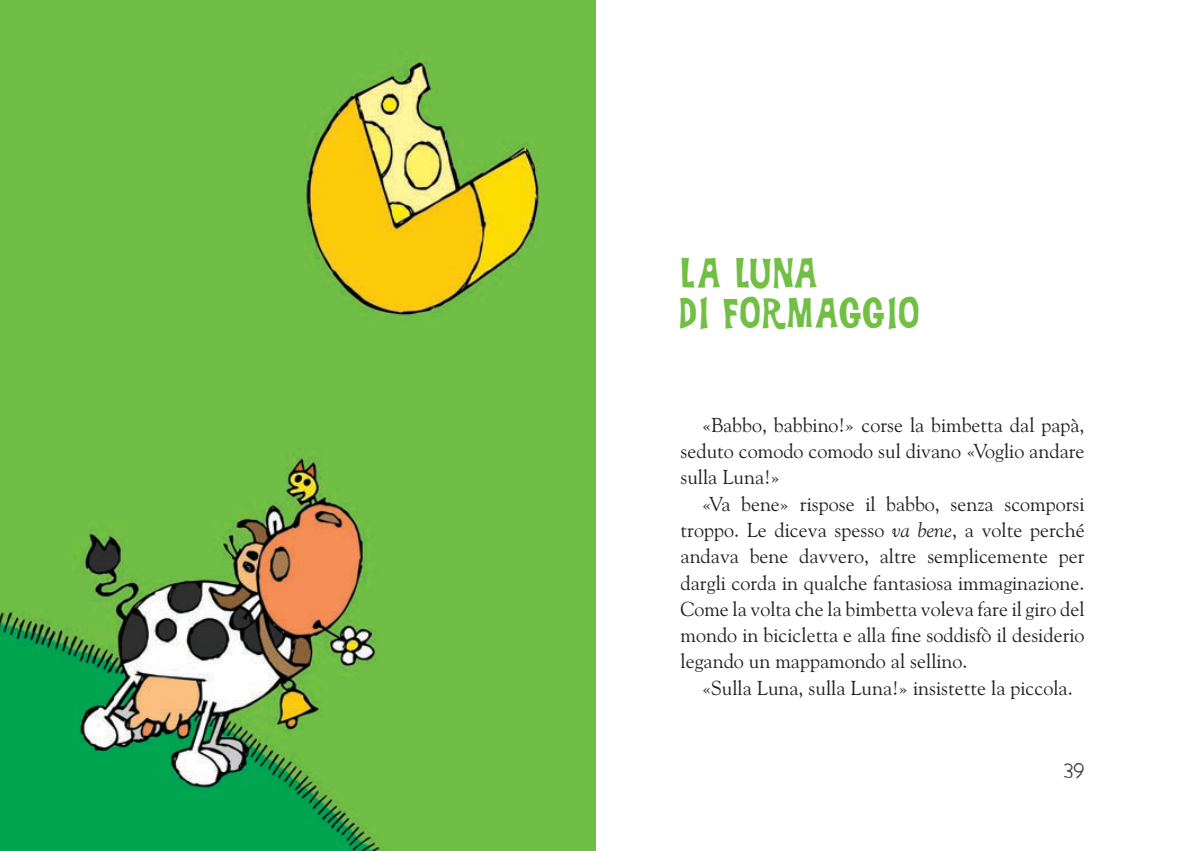
<style>
.page{position:relative;width:1191px;height:851px;background:#fff}
.page>*{position:absolute;margin:0;border:0;box-sizing:border-box;transform-origin:0 0}
.t1{font:36px/40.5px "Dick Van Dyke";letter-spacing:.05em;color:#71bf44}
.t2{font:21px "Gargle Rg";color:#3e3e3f}
.t3{font:20.25px/26.2px "Goudy Old Style BT";color:#231f20;text-align:justify}
.s1{font-style:italic}
</style>
<div class="page">
<img style="left:0;top:0;width:595px;height:850px">
<h1 class="t1" style="left:680px;top:253px;width:241px">LA LUNA<br>DI FOR MAGGIO</h1>
<p class="t3" style="left:680px;top:411px;width:405px;text-indent:21px">«Babbo, babbino!» corse la bimbetta dal papà, seduto comodo comodo sul divano «Voglio andare sulla Luna!»</p>
<p class="t3" style="left:680px;top:490px;width:406px;text-indent:21px">«Va bene» rispose il babbo, senza scomporsi troppo. Le diceva spesso <span class="s1">va bene</span>, a volte perché andava bene davvero, altre semplicemente per dargli corda in qualche fantasiosa immaginazione.<br>Come la volta che la bimbetta voleva fare il giro del mondo in bicicletta e alla fine soddisfò il desiderio legando un mappamondo al sellino.</p>
<p class="t3" style="left:702px;top:674px;width:372px">«Sulla Luna, sulla Luna!» insistette la piccola.</p>
<p class="t2" style="left:1063px;top:758px;width:23px">39</p>
</div>
